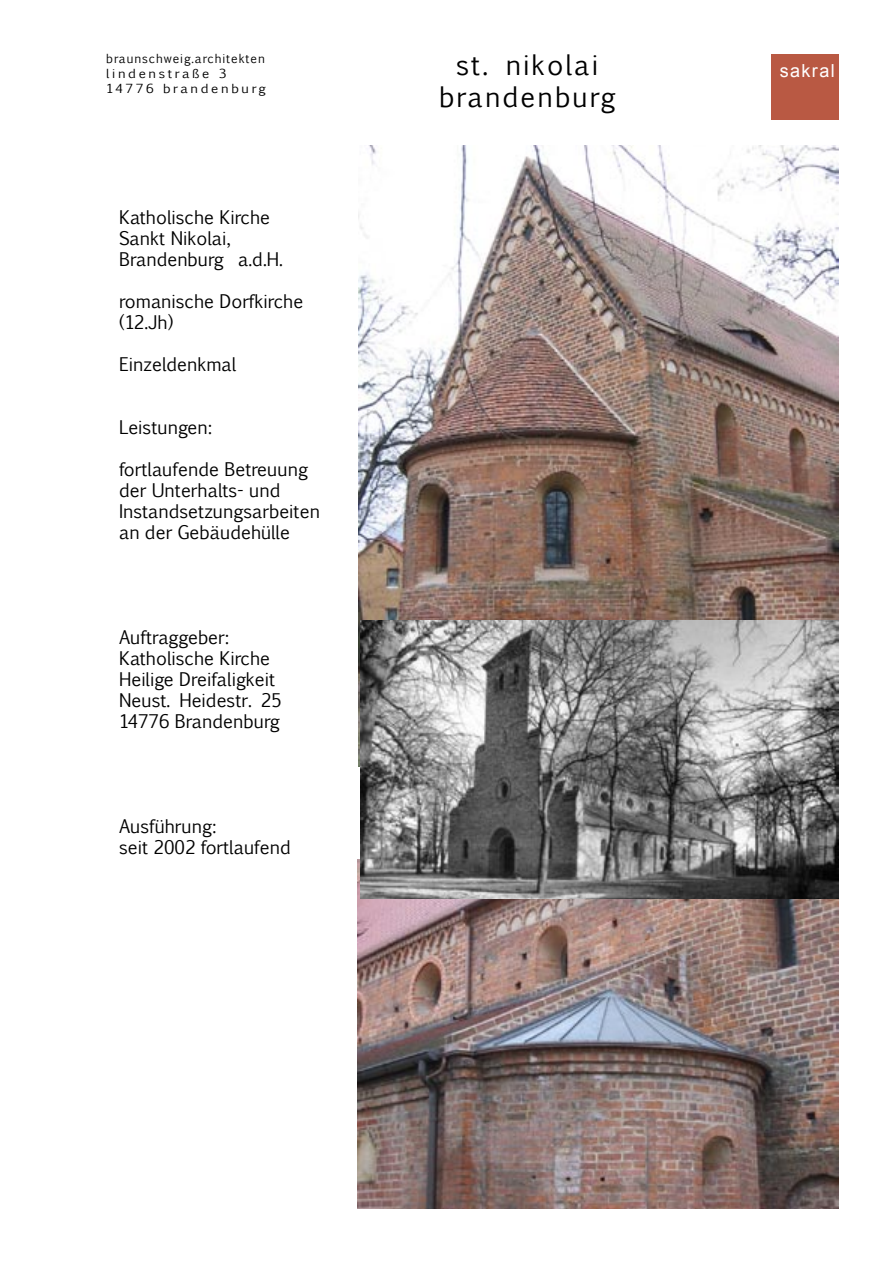
<style>
.page{position:relative;width:893px;height:1263px;background:#fff}
.page>*{position:absolute;margin:0;border:0;box-sizing:border-box;transform-origin:0 0}
.t1{font:27px "Euphemia CAS";letter-spacing:.075em;color:#000}
.t2{font:18px/21px "Euphemia CAS";color:#000}
.t3{font:18px "Arial";letter-spacing:.075em;color:#fff}
.t4{font:12px "Euphemia CAS";letter-spacing:.2em;color:#000;scale:1.1 1}
.t5{font:12px "Euphemia CAS";letter-spacing:.075em;color:#000}
</style>
<div class="page">
<div style="left:772px;top:54px;width:67px;height:65px;background:#b95943"></div>
<img style="left:358px;top:860px;width:481px;height:349px">
<img style="left:358px;top:145px;width:481px;height:621px">
<img style="left:360px;top:621px;width:479px;height:278px">
<p class="t5" style="left:106px;top:50px;width:160px">braunschweig.architekten</p>
<p class="t4" style="left:106px;top:65px;width:111px">lindenstraße 3</p>
<p class="t4" style="left:106px;top:80px;width:147px">14776 brandenburg</p>
<p class="t2" style="left:119px;top:206px;width:153px">Katholische Kirche</p>
<p class="t2" style="left:119px;top:227px;width:113px">Sankt Nikolai,</p>
<p class="t2" style="left:119px;top:248px;width:165px">Brandenburg a.d.H.</p>
<p class="t2" style="left:119px;top:290px;width:186px">romanische Dorfkirche</p>
<p class="t2" style="left:119px;top:311px;width:56px">(12.Jh)</p>
<p class="t2" style="left:119px;top:353px;width:119px">Einzeldenkmal</p>
<p class="t2" style="left:119px;top:416px;width:95px">Leistungen:</p>
<p class="t2" style="left:119px;top:458px;width:190px">fortlaufende Betreuung der Unterhalts- und</p>
<p class="t2" style="left:119px;top:500px;width:202px">Instandsetzungsarbeiten</p>
<p class="t2" style="left:119px;top:522px;width:172px">an der Gebäudehülle</p>
<p class="t2" style="left:119px;top:627px;width:112px">Auftraggeber:</p>
<p class="t2" style="left:119px;top:648px;width:153px">Katholische Kirche</p>
<p class="t2" style="left:119px;top:669px;width:158px">Heilige Dreifaligkeit</p>
<p class="t2" style="left:119px;top:690px;width:164px">Neust. Heidestr. 25</p>
<p class="t2" style="left:119px;top:711px;width:162px">14776 Brandenburg</p>
<p class="t2" style="left:119px;top:816px;width:99px">Ausführung:</p>
<p class="t2" style="left:119px;top:837px;width:173px">seit 2002 fortlaufend</p>
<p class="t1" style="left:456px;top:45px;width:143px">st. nikolai</p>
<p class="t1" style="left:439px;top:78px;width:178px">brandenburg</p>
<p class="t3" style="left:780px;top:59px;width:56px">sakral</p>
</div>
